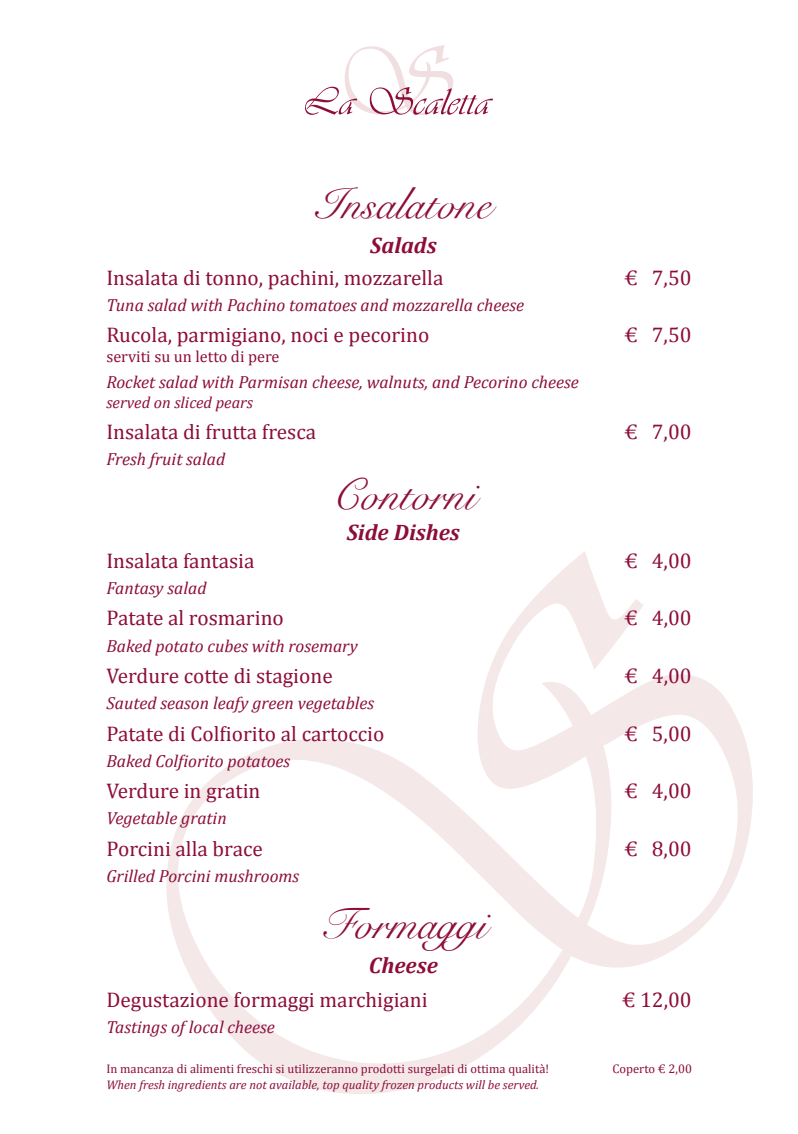
<style>
.page{position:relative;width:798px;height:1134px;background:#fff}
.page>*{position:absolute;margin:0;border:0;box-sizing:border-box;transform-origin:0 0}
.t1{font:43.75px "Snell Roundhand";color:#8d0d3a}
.t2{font:italic 700 22.5px "Cambria";color:#8d0d3a}
.t3{font:21.25px "Cambria";color:#8d0d3a}
.t4{font:italic 17.5px "Cambria";color:#8d0d3a}
.t5{font:16.25px "Cambria";color:#8d0d3a}
.t6{font:italic 16.25px "Cambria";color:#8d0d3a}
.t7{font:12.5px "Cambria";color:#8d0d3a}
.t8{font:italic 12.5px "Cambria";color:#8d0d3a}
</style>
<div class="page">
<svg style="left:166px;top:551px;width:587px;height:543px"></svg>
<svg style="left:305px;top:45px;width:188px;height:70px"></svg>
<h1 class="t1" style="left:316px;top:169px;width:176px">Insalatone</h1>
<p class="t2" style="left:370px;top:230px;width:68px">Salads</p>
<p class="t3" style="left:106px;top:265px;width:338px">Insalata di tonno, pachini, mozzarella</p>
<p class="t3" style="left:624px;top:265px;width:69px">€ 7,50</p>
<p class="t4" style="left:106px;top:293px;width:419px">Tuna salad with Pachino tomatoes and mozzarella cheese</p>
<p class="t3" style="left:106px;top:322px;width:324px">Rucola, parmigiano, noci e pecorino</p>
<p class="t3" style="left:624px;top:322px;width:69px">€ 7,50</p>
<p class="t5" style="left:106px;top:347px;width:174px">serviti su un letto di pere</p>
<p class="t4" style="left:106px;top:370px;width:473px">Rocket salad with Parmisan cheese, walnuts, and Pecorino cheese</p>
<p class="t6" style="left:106px;top:391px;width:148px">served on sliced pears</p>
<p class="t3" style="left:106px;top:419px;width:211px">Insalata di frutta fresca</p>
<p class="t3" style="left:624px;top:419px;width:69px">€ 7,00</p>
<p class="t4" style="left:106px;top:447px;width:120px">Fresh fruit salad</p>
<h1 class="t1" style="left:331px;top:460px;width:145px">Contorni</h1>
<p class="t2" style="left:347px;top:517px;width:114px">Side Dishes</p>
<p class="t3" style="left:106px;top:548px;width:150px">Insalata fantasia</p>
<p class="t3" style="left:624px;top:548px;width:69px">€ 4,00</p>
<p class="t4" style="left:106px;top:576px;width:102px">Fantasy salad</p>
<p class="t3" style="left:106px;top:606px;width:179px">Patate al rosmarino</p>
<p class="t3" style="left:624px;top:606px;width:69px">€ 4,00</p>
<p class="t4" style="left:106px;top:633px;width:253px">Baked potato cubes with rosemary</p>
<p class="t3" style="left:106px;top:663px;width:228px">Verdure cotte di stagione</p>
<p class="t3" style="left:624px;top:663px;width:69px">€ 4,00</p>
<p class="t4" style="left:106px;top:691px;width:269px">Sauted season leafy green vegetables</p>
<p class="t3" style="left:106px;top:721px;width:279px">Patate di Colfiorito al cartoccio</p>
<p class="t3" style="left:624px;top:721px;width:69px">€ 5,00</p>
<p class="t4" style="left:106px;top:748px;width:185px">Baked Colfiorito potatoes</p>
<p class="t3" style="left:106px;top:778px;width:155px">Verdure in gratin</p>
<p class="t3" style="left:624px;top:778px;width:69px">€ 4,00</p>
<p class="t4" style="left:106px;top:806px;width:122px">Vegetable gratin</p>
<p class="t3" style="left:106px;top:836px;width:158px">Porcini alla brace</p>
<p class="t3" style="left:624px;top:836px;width:69px">€ 8,00</p>
<p class="t4" style="left:106px;top:863px;width:194px">Grilled Porcini mushrooms</p>
<h1 class="t1" style="left:320px;top:889px;width:167px">Formaggi</h1>
<p class="t2" style="left:369px;top:949px;width:70px">Cheese</p>
<p class="t3" style="left:106px;top:987px;width:323px">Degustazione formaggi marchigiani</p>
<p class="t3" style="left:621px;top:987px;width:71px">€ 12,00</p>
<p class="t4" style="left:106px;top:1015px;width:170px">Tastings of local cheese</p>
<p class="t7" style="left:106px;top:1061px;width:444px">In mancanza di alimenti freschi si utilizzeranno prodotti surgelati di ottima qualità!</p>
<p class="t7" style="left:612px;top:1061px;width:81px">Coperto € 2,00</p>
<p class="t8" style="left:106px;top:1076px;width:434px">When fresh ingredients are not available, top quality frozen products will be served.</p>
</div>
